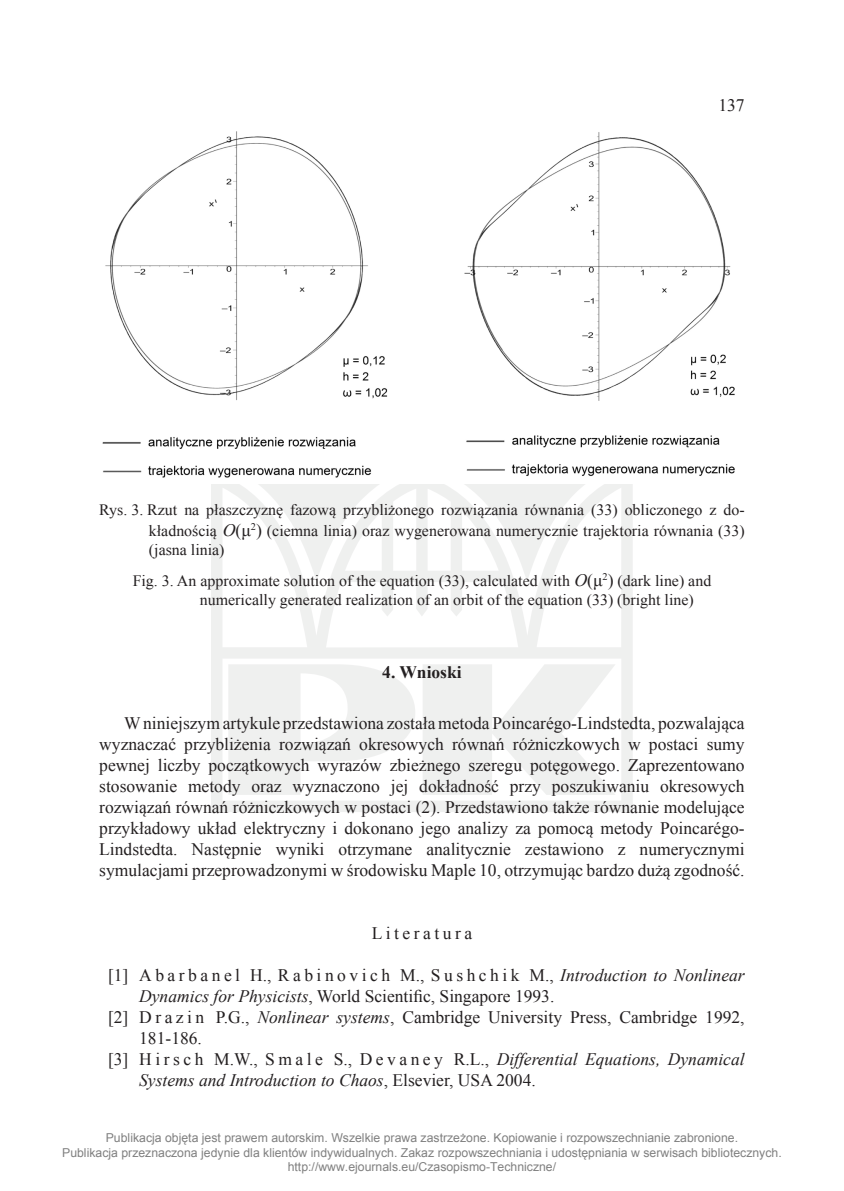
<style>
.page{position:relative;width:844px;height:1191px;background:#fff}
.page>*{position:absolute;margin:0;border:0;box-sizing:border-box;transform-origin:0 0}
.tekst_podstawowy_wci{font:17.5px/21px "Times New Roman";color:#231f20;text-align:justify}
.literatura_tekst{font:17.5px/21px "Times New Roman";letter-spacing:.2em;color:#231f20}
.literatura_tekst-2{font:italic 17.5px/21px "Times New Roman";color:#231f20}
.literatura_tekst-3{font:17.5px/21px "Times New Roman";color:#231f20}
.literatura{font:17.5px "Times New Roman";letter-spacing:.2em;color:#231f20}
.tytul{font:700 17.5px "Times New Roman";color:#231f20}
.rysunek_polski{font:15.75px/21px "Times New Roman";color:#231f20;text-align:right}
.rysunek_angielski{font:15.75px/18.9px "Times New Roman";color:#231f20}
.t1{font:12.25px/14.7px "Arial";color:#808080;text-align:center}
.s1{font-style:italic;font-size:17.5px}
.s2{font-size:17.5px}
.s3{font-style:italic}
.s4{font-style:normal}
</style>
<div class="page">
<svg style="left:211px;top:484px;width:421px;height:328px;fill:#eff0ef"></svg>
<img style="left:102px;top:131px;width:633px;height:347px">
<p class="tekst_podstawowy_wci" style="left:718px;top:95px;width:28px">137</p>
<p class="rysunek_polski" style="left:99px;top:498px;width:646px">Rys. 3. Rzut na płaszczyznę fazową przybliżonego rozwiązania równania (33) obliczonego z do&shy;kładnością <span class="s1">O</span><span class="s2">(μ</span><sup>2</sup><span class="s2">)</span> (ciemna linia) oraz wygenerowana numerycznie trajektoria równania (33)</p>
<p class="rysunek_polski" style="left:149px;top:538px;width:77px">(jasna linia)</p>
<p class="rysunek_angielski" style="left:200px;top:571px;width:512px;text-indent:-67px">Fig. 3. An approximate solution of the equation (33), calculated with <span class="s1">O</span><span class="s2">(μ</span><sup>2</sup><span class="s2">)</span> (dark line) and numerically generated realization of an orbit of the equation (33) (bright line)</p>
<p class="tytul" style="left:382px;top:660px;width:81px">4. Wnioski</p>
<p class="tekst_podstawowy_wci" style="left:99px;top:712px;width:646px;text-indent:25px">Wniniejszym artykule przedstawiona została metoda Poincarégo-Lindstedta, pozwalająca wyznaczać przybliżenia rozwiązań okresowych równań różniczkowych w postaci sumy pewnej liczby początkowych wyrazów zbieżnego szeregu potęgowego. Zaprezentowano stosowanie metody oraz wyznaczono jej dokładność przy poszukiwaniu okresowych rozwiązań równań różniczkowych w postaci (2). Przedstawiono także równanie modelujące przykładowy układ elektryczny i dokonano jego analizy za pomocą metody Poincarégo-Lindstedta. Następnie wyniki otrzymane analitycznie zestawiono z numerycznymi symulacjami przeprowadzonymi w środowisku Maple 10, otrzymując bardzo dużą zgodność.</p>
<p class="literatura" style="left:371px;top:921px;width:102px">Literatura</p>
<p class="literatura_tekst" style="left:139px;top:964px;width:606px;text-indent:-31px">[1] Abarbanel H., Rabinovich M., Sushchik M., <span class="s3">Introduction to Nonlinear<br>Dynamics for Physicists</span>, World Scientific, Singapore 1993.</p>
<p class="literatura_tekst-3" style="left:139px;top:1006px;width:606px;text-indent:-31px">[2] D r a z i n P.G., <span class="s3">Nonlinear systems</span>, Cambridge University Press, Cambridge 1992,<br>181-186.</p>
<p class="literatura_tekst-2" style="left:139px;top:1048px;width:606px;text-indent:-31px"><span class="s4">[3] H i r s c h M.W., S m a l e S., D e v a n e y R.L.,</span> Differential Equations, Dynamical<br>Systems and Introduction to Chaos<span class="s4">, Elsevier, USA 2004.</span></p>
<p class="t1" style="left:62px;top:1130px;width:721px">Publikacja objęta jest prawem autorskim. Wszelkie prawa zastrzeżone. Kopiowanie i rozpowszechnianie zabronione.<br>Publikacja przeznaczona jedynie dla klientów indywidualnych. Zakaz rozpowszechniania i udostępniania w serwisach bibliotecznych. http://www.ejournals.eu/Czasopismo-Techniczne/</p>
</div>
